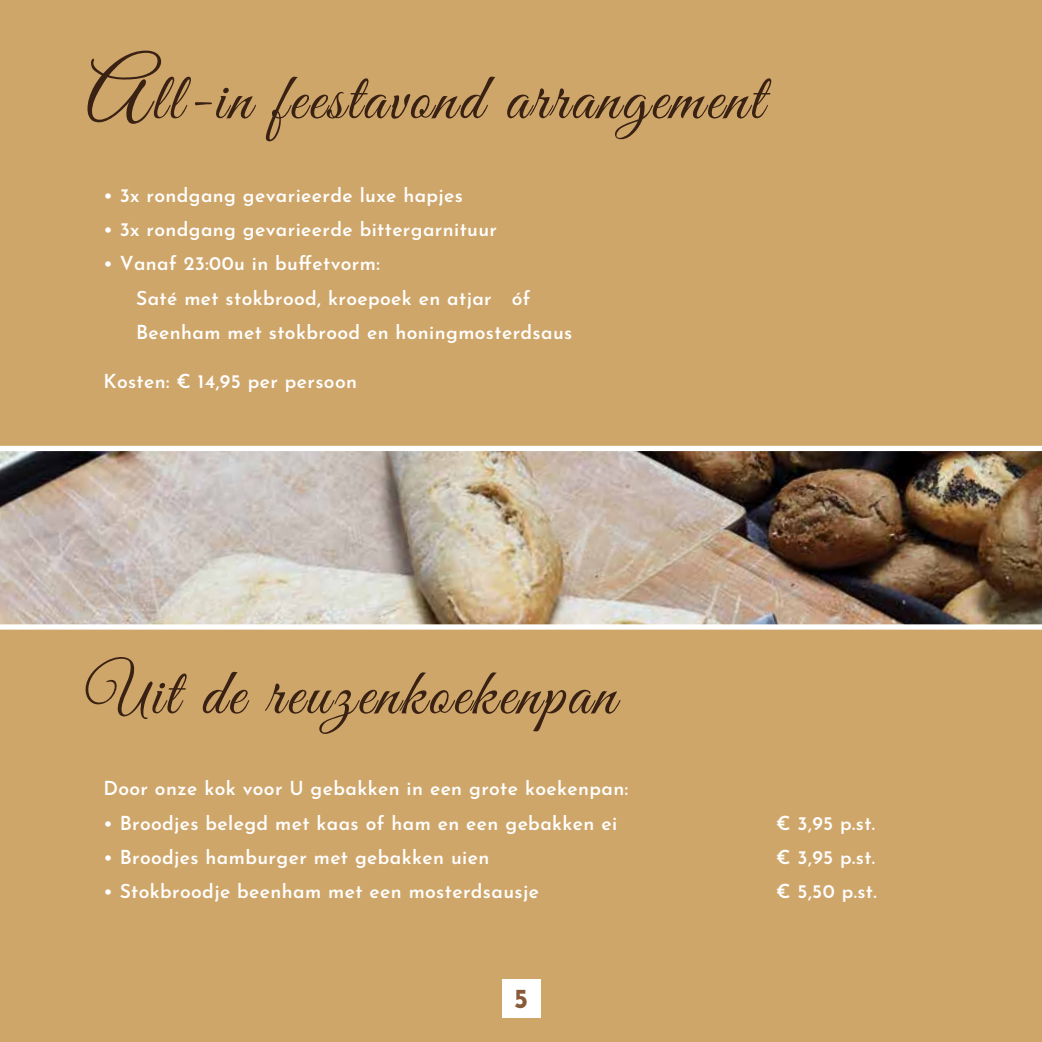
<style>
.page{position:relative;width:1042px;height:1042px;background:#cfa66a}
.page>*{position:absolute;margin:0;border:0;box-sizing:border-box;transform-origin:0 0}
.t1{font:66.33px "Great Vibes";letter-spacing:.04em;color:#392113}
.t2{font:700 26.95px "Josefin Sans";color:#895a38}
.t3{font:600 19.25px/34.3px "Josefin Sans";letter-spacing:.02em;color:#fff}
.s1{font-size:87.5px}
</style>
<div class="page">
<div style="left:502px;top:979px;width:38px;height:38px;background:#fff"></div>
<img style="left:0;top:446px;width:1042px;height:183px">
<h1 class="t1" style="left:86px;top:62px;width:679px"><span class="s1">A</span>ll-in feestavond arrangement</h1>
<p class="t3" style="left:103px;top:175px;width:361px">• 3x rondgang gevarieerde luxe hapjes</p>
<p class="t3" style="left:103px;top:210px;width:395px">• 3x rondgang gevarieerde bittergarnituur</p>
<p class="t3" style="left:136px;top:244px;width:438px;text-indent:-33px">• Vanaf 23:00u in buffetvorm:<br>Saté met stokbrood, kroepoek en atjar óf<br>Beenham met stokbrood en honingmosterdsaus</p>
<p class="t3" style="left:103px;top:362px;width:255px">Kosten: € 14,95 per persoon</p>
<h1 class="t1" style="left:86px;top:657px;width:531px">Uit de reuzenkoekenpan</h1>
<p class="t3" style="left:103px;top:768px;width:526px">Door onze kok voor U gebakken in een grote koekenpan:</p>
<p class="t3" style="left:103px;top:803px;width:515px">• Broodjes belegd met kaas of ham en een gebakken ei</p>
<p class="t3" style="left:103px;top:837px;width:387px">• Broodjes hamburger met gebakken uien</p>
<p class="t3" style="left:103px;top:872px;width:437px">• Stokbroodje beenham met een mosterdsausje</p>
<h2 class="t2" style="left:514px;top:974px;width:15px">5</h2>
<p class="t3" style="left:776px;top:803px;width:102px;text-align:justify">€ 3,95 p.st. € 3,95 p.st. € 5,50 p.st.</p>
</div>
